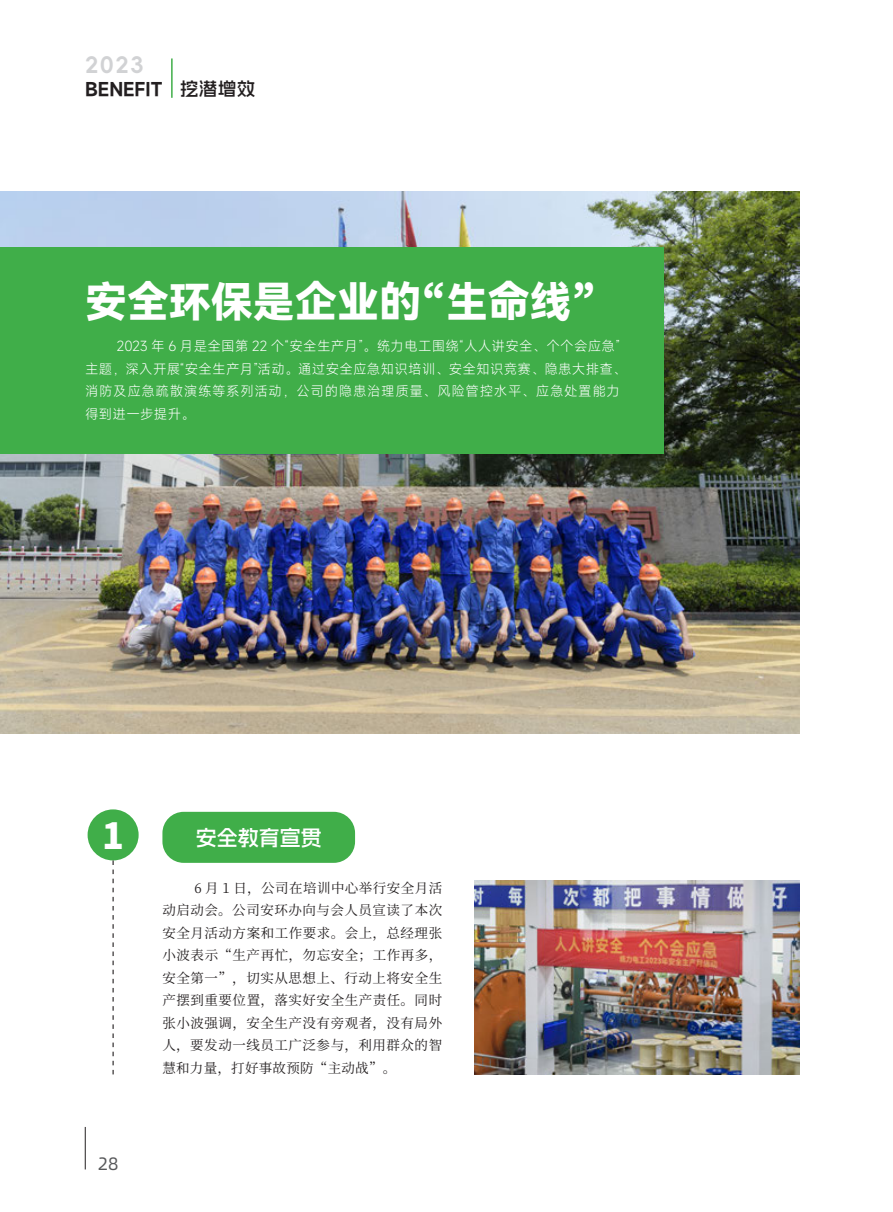
<style>
.page{position:relative;width:893px;height:1212px;background:#fff}
.page>*{position:absolute;margin:0;border:0;box-sizing:border-box;transform-origin:0 0}
.t1{font:42px "Harmony OS Sans SC Black";color:#fff}
.t2{font:800 36px "Source Han Sans SC";color:#fff}
.t3{font:100 22.5px "Alimama Fang Yuan Ti VF";color:#d1d2d4}
.t4{font:100 21px "Alimama Fang Yuan Ti VF";color:#fff}
.t5{font:600 18px "Mi Sans";color:#231f20}
.t6{font:18px "Alibaba Sans";color:#57585a}
.思源宋体{font:13.5px/22.5px "Source Han Serif SC";letter-spacing:.04em;color:#231f20;text-align:justify}
.思源宋体-2{font:300 13.5px/22.5px "Mi Sans";letter-spacing:.02em;color:#fff}
.s1{font-family:"Alimama Fang Yuan Ti VF";font-weight:100}
</style>
<div class="page">
<hr style="left:85px;top:1127px;width:1px;height:42px;background:#231f20">
<hr style="left:171px;top:58px;width:2px;height:40px;background:#40ae49">
<img style="left:0;top:191px;width:799px;height:542px">
<div style="left:0;top:247px;width:663px;height:206px;background:#40ae49"></div>
<div style="left:88px;top:809px;width:51px;height:51px;background:#40ae49;border-radius:50%"></div>
<div style="left:162px;top:812px;width:193px;height:51px;background:#40ae49;border-radius:21px"></div>
<img style="left:475px;top:881px;width:324px;height:193px">
<svg style="left:113px;top:860px;width:1px;height:214px"></svg>
<h3 class="t3" style="left:85px;top:53px;width:60px">2023</h3>
<h3 class="t5" style="left:85px;top:77px;width:172px">BENEFIT <span class="s1">挖潜增效</span></h3>
<p class="t1" style="left:85px;top:273px;width:513px">安全环保是企业的“生命线”</p>
<p class="思源宋体-2" style="left:85px;top:335px;width:543px;text-indent:32px">2023 年 6 月是全国第 22 个“安全生产月”。统力电工围绕“人人讲安全、个个会应急”主题，深入开展“安全生产月”活动。通过安全应急知识培训、安全知识竞赛、隐患大排查、消防及应急疏散演练等系列活动，公司的隐患治理质量、风险管控水平、应急处置能力得到进一步提升。</p>
<p class="t2" style="left:102px;top:815px;width:23px">1</p>
<p class="t4" style="left:196px;top:826px;width:127px">安全教育宣贯</p>
<h3 class="t6" style="left:98px;top:1150px;width:22px">28</h3>
<p class="思源宋体" style="left:162px;top:877px;width:281px;text-indent:32px">6 月 1 日，公司在培训中心举行安全月活动启动会。公司安环办向与会人员宣读了本次安全月活动方案和工作要求。会上，总经理张小波表示“生产再忙，勿忘安全；工作再多，安全第一”，切实从思想上、行动上将安全生产摆到重要位置，落实好安全生产责任。同时张小波强调，安全生产没有旁观者，没有局外人，要发动一线员工广泛参与，利用群众的智慧和力量，打好事故预防“主动战”。</p>
</div>
